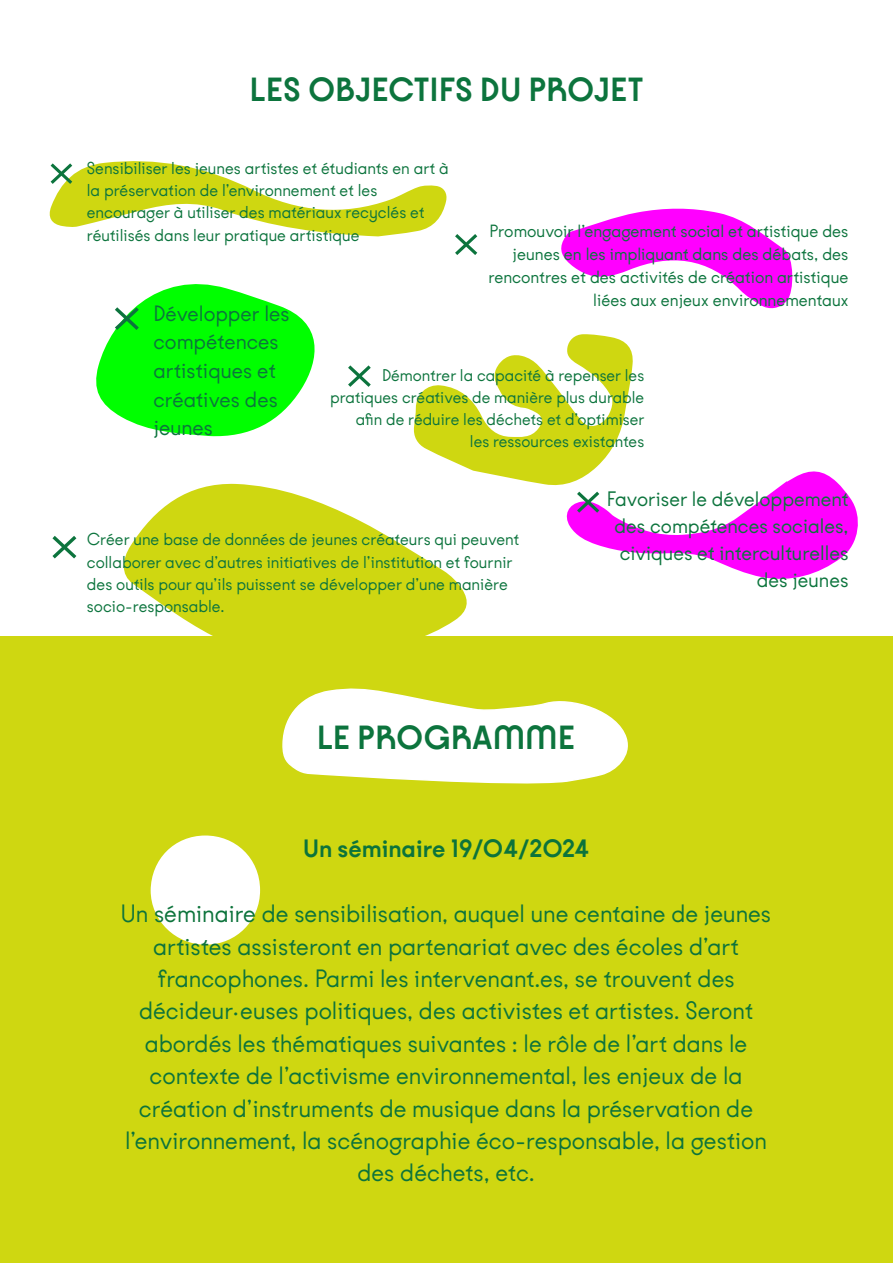
<style>
.page{position:relative;width:893px;height:1263px;background:#fff}
.page>*{position:absolute;margin:0;border:0;box-sizing:border-box;transform-origin:0 0}
.t1{font:700 36px "Kobe 1.1";color:#0c743d}
.t2{font:27px/32.4px "Kobe 1.1";color:#0c733b;text-align:center}
.t3{font:700 27px "Kobe 1.1";color:#0c733b}
.t4{font:23.85px/28.7px "Kobe 1.1";color:#0c743d}
.t5{font:22.5px/27px "Kobe 1.1";color:#0c743d;text-align:right}
.t6{font:19.05px/22.8px "Kobe 1.1";color:#0c743d;text-align:right}
.t7{font:18.6px/22.2px "Kobe 1.1";color:#0c743d}
.t8{font:18.3px/22px "Kobe 1.1";color:#0c743d;text-align:right}
</style>
<div class="page">
<div style="left:0;top:636px;width:893px;height:627px;background:#cfd711"></div>
<div style="left:151px;top:835px;width:109px;height:110px;background:#fff;border-radius:50%"></div>
<svg style="left:282px;top:688px;width:346px;height:96px"></svg>
<svg style="left:123px;top:483px;width:344px;height:153px;fill:#cfd711"></svg>
<svg style="left:561px;top:208px;width:232px;height:101px"></svg>
<svg style="left:49px;top:161px;width:398px;height:75px"></svg>
<svg style="left:96px;top:284px;width:219px;height:153px"></svg>
<svg style="left:52px;top:536px;width:24px;height:22px"></svg>
<svg style="left:455px;top:234px;width:22px;height:21px"></svg>
<svg style="left:413px;top:334px;width:445px;height:248px"></svg>
<svg style="left:348px;top:365px;width:23px;height:22px"></svg>
<h1 class="t1" style="left:250px;top:70px;width:395px">LES OBJECTIFS DU PROJET</h1>
<p class="t7" style="left:87px;top:157px;width:363px">Sensibiliser les jeunes artistes et étudiants en art à la préservation de l’environnement et les encourager à utiliser des matériaux recyclés et réutilisés dans leur pratique artistique</p>
<p class="t6" style="left:488px;top:220px;width:362px">Promouvoir l’engagement social et artistique des jeunes en les impliquant dans des débats, des rencontres et des activités de création artistique liées aux enjeux environnementaux</p>
<p class="t4" style="left:153px;top:299px;width:138px">Développer les compétences artistiques et créatives des jeunes</p>
<p class="t8" style="left:330px;top:364px;width:316px">Démontrer la capacité à repenser les pratiques créatives de manière plus durable afin de réduire les déchets et d’optimiser<br>les ressources existantes</p>
<p class="t7" style="left:87px;top:529px;width:434px">Créer une base de données de jeunes créateurs qui peuvent collaborer avec d’autres initiatives de l’institution et fournir des outils pour qu’ils puissent se développer d’une manière socio-responsable.</p>
<p class="t5" style="left:607px;top:486px;width:243px">Favoriser le développement des compétences sociales, civiques et interculturelles des jeunes</p>
<h1 class="t1" style="left:317px;top:718px;width:260px">LE PROGRAMME</h1>
<p class="t3" style="left:303px;top:834px;width:288px">Un séminaire 19/04/2024</p>
<p class="t2" style="left:121px;top:898px;width:652px">Un séminaire de sensibilisation, auquel une centaine de jeunes artistes assisteront en partenariat avec des écoles d’art francophones. Parmi les intervenant.es, se trouvent des décideur·euses politiques, des activistes et artistes. Seront abordés les thématiques suivantes : le rôle de l’art dans le contexte de l’activisme environnemental, les enjeux de la création d’instruments de musique dans la préservation de l’environnement, la scénographie éco-responsable, la gestion des déchets, etc.</p>
</div>
